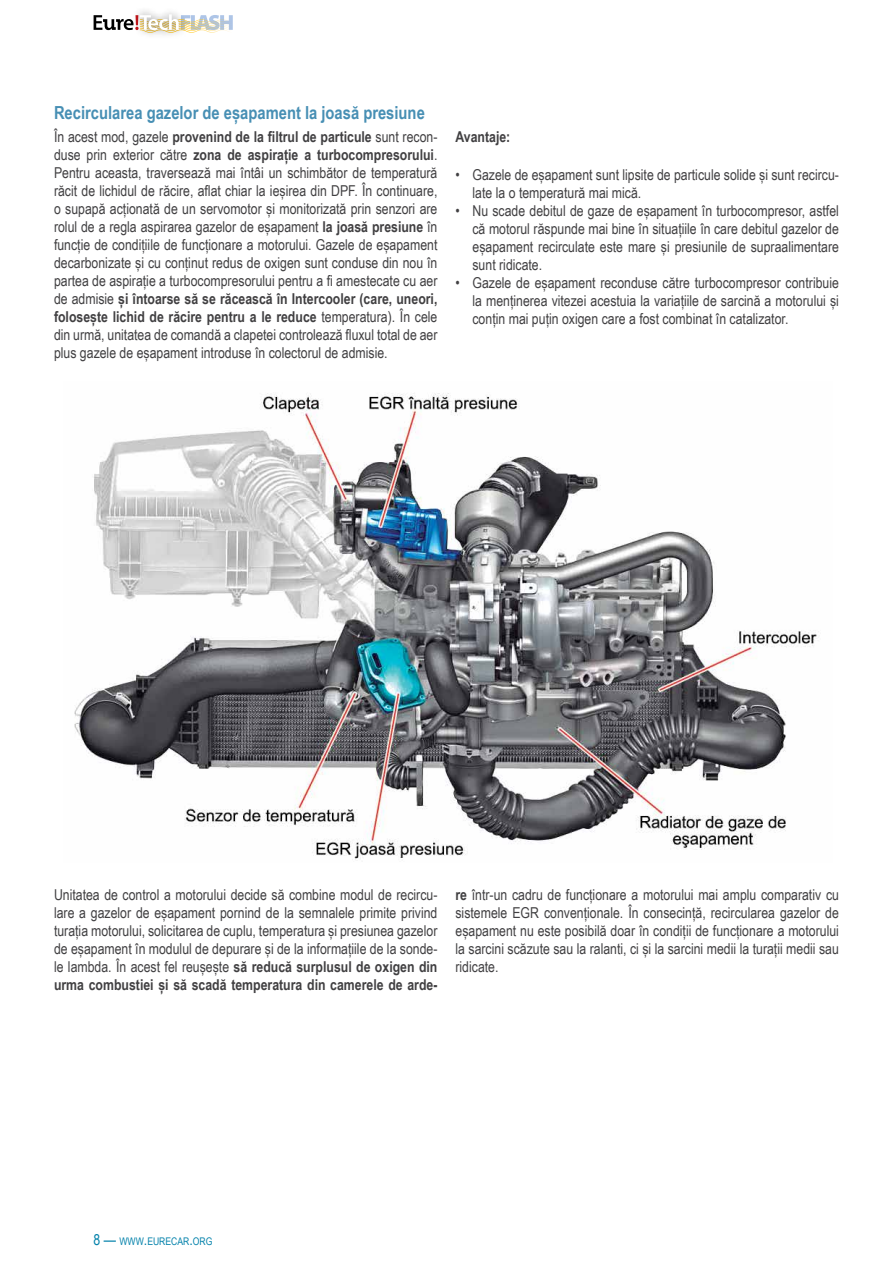
<style>
.page{position:relative;width:893px;height:1263px;background:#fff}
.page>*{position:absolute;margin:0;border:0;box-sizing:border-box;transform-origin:0 0}
.t1{font:700 18px "Arial Narrow";color:#478fb4}
.t2{font:15px/18px "Arial Narrow";color:#414042;text-align:justify}
.t3{font:700 15px "Arial Narrow";color:#414042}
.t4{font:10.5px "Arial Narrow";color:#0482ab}
.s1{font-weight:700}
.s2{font-size:15px}
</style>
<div class="page">
<svg style="left:94px;top:14px;width:139px;height:19px"></svg>
<img style="left:74px;top:393px;width:743px;height:467px">
<p class="t1" style="left:54px;top:99px;width:372px">Recircularea gazelor de eșapament la joasă presiune</p>
<p class="t2" style="left:54px;top:127px;width:385px">În acest mod, gazele <span class="s1">provenind de la filtrul de particule</span> sunt recon&shy;duse prin exterior către <span class="s1">zona de aspirație a turbocompresorului</span>.<br>Pentru aceasta, traversează mai întâi un schimbător de temperatură răcit de lichidul de răcire, aflat chiar la ieșirea din DPF. În continuare, o supapă acționată de un servomotor și monitorizată prin senzori are rolul de a regla aspirarea gazelor de eșapament <span class="s1">la joasă presiune</span> în funcție de condițiile de funcționare a motorului. Gazele de eșapament decarbonizate și cu conținut redus de oxigen sunt conduse din nou în partea de aspirație a turbocompresorului pentru a fi amestecate cu aer de admisie <span class="s1">și întoarse să se răcească în Intercooler (care, uneori, folosește lichid de răcire pentru a le reduce</span> temperatura). În cele din urmă, unitatea de comandă a clapetei controlează fluxul total de aer plus gazele de eșapament introduse în colectorul de admisie.</p>
<p class="t3" style="left:455px;top:125px;width:56px">Avantaje:</p>
<p class="t2" style="left:472px;top:165px;width:368px;text-indent:-17px">• Gazele de eșapament sunt lipsite de particule solide și sunt recircu&shy;late la o temperatură mai mică.</p>
<p class="t2" style="left:472px;top:201px;width:368px;text-indent:-17px">• Nu scade debitul de gaze de eșapament în turbocompresor, astfel că motorul răspunde mai bine în situațiile în care debitul gazelor de eșapament recirculate este mare și presiunile de supraalimentare sunt ridicate.</p>
<p class="t2" style="left:472px;top:273px;width:368px;text-indent:-17px">• Gazele de eșapament reconduse către turbocompresor contribuie la menținerea vitezei acestuia la variațiile de sarcină a motorului și conțin mai puțin oxigen care a fost combinat în catalizator.</p>
<p class="t2" style="left:54px;top:885px;width:385px">Unitatea de control a motorului decide să combine modul de recircu&shy;lare a gazelor de eșapament pornind de la semnalele primite privind turația motorului, solicitarea de cuplu, temperatura și presiunea gazelor de eșapament în modulul de depurare și de la informațiile de la sonde&shy;le lambda. În acest fel reușește <span class="s1">să reducă surplusul de oxigen din urma combustiei și să scadă temperatura din camerele de arde-</span></p>
<p class="t2" style="left:455px;top:885px;width:385px"><span class="s1">re</span> într-un cadru de funcționare a motorului mai amplu comparativ cu sistemele EGR convenționale. În consecință, recircularea gazelor de eșapament nu este posibilă doar în condiții de funcționare a motorului la sarcini scăzute sau la ralanti, ci și la sarcini medii la turații medii sau ridicate.</p>
<p class="t4" style="left:94px;top:1233px;width:120px"><span class="s2">8 —</span> WWW<span class="s2">.</span>EURECAR<span class="s2">.</span>ORG</p>
</div>
